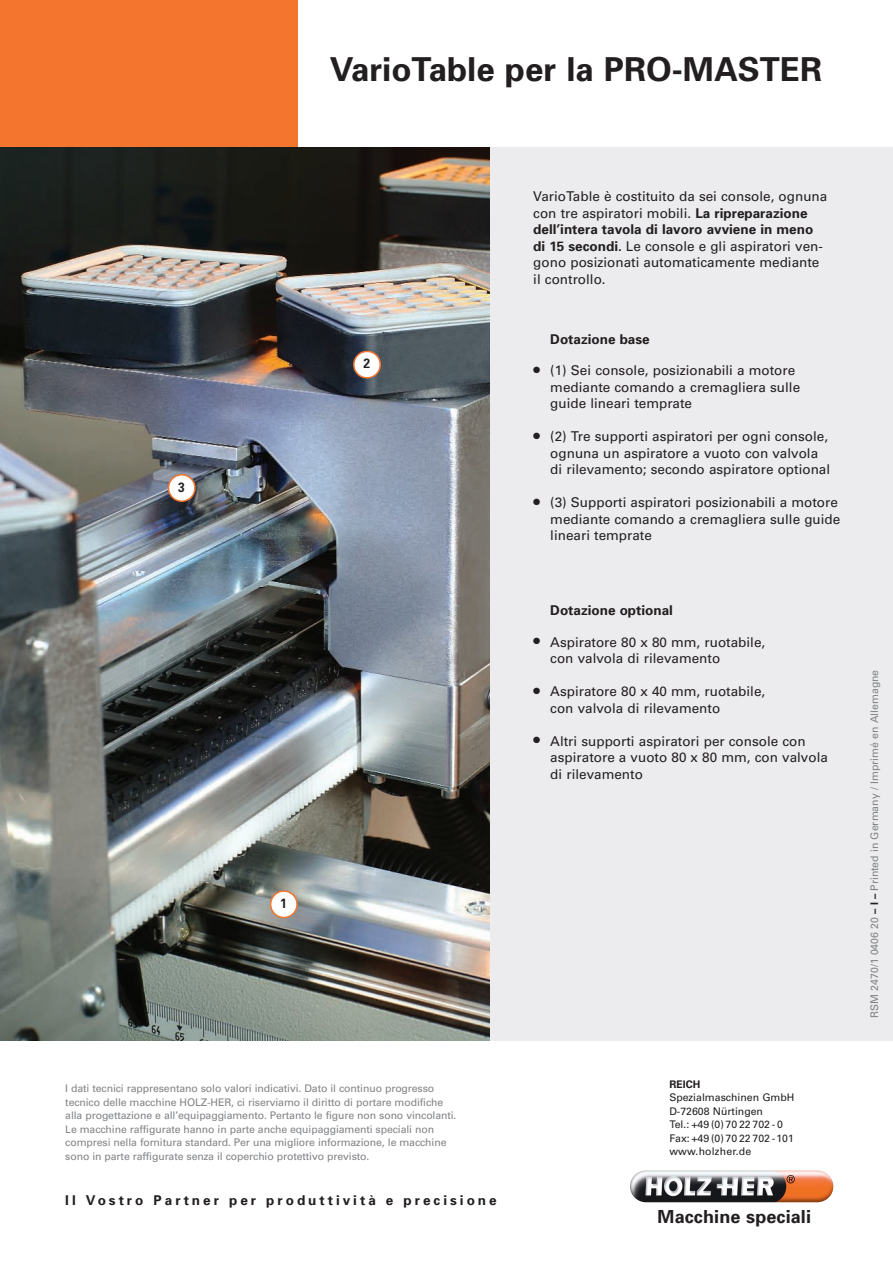
<style>
.page{position:relative;width:893px;height:1262px;background:#fff}
.page>*{position:absolute;margin:0;border:0;box-sizing:border-box;transform-origin:0 0}
.t1{font:700 33px "Univers";color:#231f20}
.t2{font:700 18px "Univers";letter-spacing:.005em;color:#231f20}
.t3{font:13.5px/16.5px "Univers";color:#231f20}
.t4{font:700 13.5px "Univers";letter-spacing:.22em;color:#231f20}
.t5{font:700 13.5px "Univers";color:#231f20}
.t6{font:700 13.5px "Univers";letter-spacing:.22em;color:#231f20;scale:.9 1}
.t7{font:10.5px/13.5px "Univers";letter-spacing:-.01em;color:#808285}
.t8{font:10.5px/13.5px "Univers";color:#231f20}
.t9{font:700 10.5px "Univers";color:#231f20}
.s1{font-weight:700}
.s2{font-weight:700;color:#231f20}
</style>
<div class="page">
<div style="left:0;top:147px;width:892px;height:893px;background:#ececee"></div>
<div style="left:0;top:0;width:298px;height:147px;background:#f3752e"></div>
<img style="left:630px;top:1170px;width:203px;height:32px">
<img style="left:0;top:147px;width:489px;height:893px">
<svg style="left:353px;top:351px;width:28px;height:27px"></svg>
<svg style="left:270px;top:890px;width:28px;height:28px"></svg>
<svg style="left:168px;top:474px;width:28px;height:28px"></svg>
<h1 class="t1" style="left:329px;top:58px;width:494px">VarioTable per la PRO-MASTER</h1>
<p class="t6" style="left:178px;top:482px;width:9px">3</p>
<p class="t6" style="left:363px;top:359px;width:9px">2</p>
<p class="t6" style="left:280px;top:898px;width:9px">1</p>
<p class="t7" style="left:65px;top:1082px;width:393px">I dati tecnici rappresentano solo valori indicativi. Dato il continuo progresso tecnico delle macchine HOLZ-HER, ci riserviamo il diritto di portare modifiche alla progettazione e all’equipaggiamento. Pertanto le figure non sono vincolanti.<br>Le macchine raffigurate hanno in parte anche equipaggiamenti speciali non compresi nella fornitura standard. Per una migliore informazione, le macchine sono in parte raffigurate senza il coperchio protettivo previsto.</p>
<p class="t4" style="left:65px;top:1195px;width:433px">Il Vostro Partner per produttività e precisione</p>
<p class="t3" style="left:533px;top:189px;width:295px">VarioTable è costituito da sei console, ognuna con tre aspiratori mobili. <span class="s1">La ripreparazione dell’intera tavola di lavoro avviene in meno di 15 secondi.</span> Le console e gli aspiratori ven&shy;gono posizionati automaticamente mediante il controllo.</p>
<p class="t5" style="left:550px;top:334px;width:101px">Dotazione base</p>
<p class="t3" style="left:550px;top:363px;width:251px;text-indent:-17px">● (1) Sei console, posizionabili a motore mediante comando a cremagliera sulle guide lineari temprate</p>
<p class="t3" style="left:550px;top:429px;width:281px;text-indent:-17px">● (2) Tre supporti aspiratori per ogni console, ognuna un aspiratore a vuoto con valvola di rilevamento; secondo aspiratore optional</p>
<p class="t3" style="left:550px;top:495px;width:291px;text-indent:-17px">● (3) Supporti aspiratori posizionabili a motore mediante comando a cremagliera sulle guide lineari temprate</p>
<p class="t5" style="left:550px;top:605px;width:124px">Dotazione optional</p>
<p class="t3" style="left:550px;top:635px;width:216px;text-indent:-17px">● Aspiratore 80 x 80 mm, ruotabile, con valvola di rilevamento</p>
<p class="t3" style="left:550px;top:684px;width:216px;text-indent:-17px">● Aspiratore 80 x 40 mm, ruotabile, con valvola di rilevamento</p>
<p class="t3" style="left:550px;top:734px;width:279px;text-indent:-17px">● Altri supporti aspiratori per console con aspiratore a vuoto 80 x 80 mm, con valvola di rilevamento</p>
<p class="t9" style="left:669px;top:1080px;width:32px">REICH</p>
<p class="t8" style="left:669px;top:1091px;width:127px">Spezialmaschinen GmbH<br>D-72608 Nürtingen<br>Tel.: +49 (0) 70 22 702 - 0<br>Fax: +49 (0) 70 22 702 -101 www.holzher.de</p>
<h2 class="t2" style="left:657px;top:1210px;width:155px">Macchine speciali</h2>
<p class="t7" style="left:868px;top:1017px;width:350px;rotate:-90deg">RSM 2470/1 0406 20 <span class="s2">– I –</span> Printed in Germany / Imprimé en Allemagne</p>
</div>
